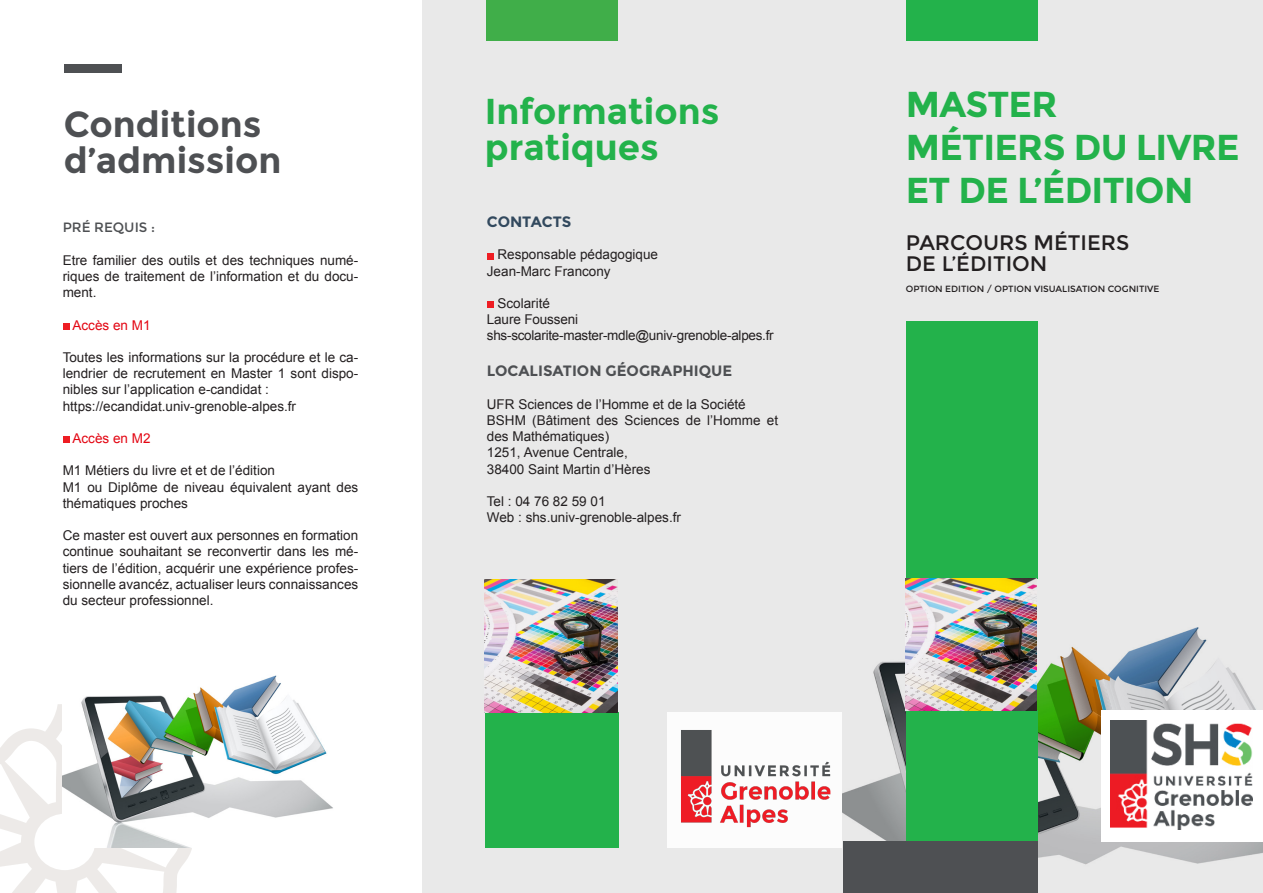
<style>
.page{position:relative;width:1263px;height:893px;background:#fff}
.page>*{position:absolute;margin:0;border:0;box-sizing:border-box;transform-origin:0 0}
.t1{font:700 36px/43.2px "Montserrat";letter-spacing:-.005em;color:#23b24b}
.t2{font:700 36px/35.4px "Montserrat";color:#4e5053}
.t3{font:21px/21px "Montserrat";color:#231f20}
.t4{font:700 15px "Montserrat";color:#4e5053}
.t5{font:700 15px "Montserrat";color:#32495e}
.t6{font:13.5px/16.2px "Arial";color:#231f20}
.t7{font:13.5px/16.2px "Arial";letter-spacing:-.02em;color:#231f20}
.t8{font:13.5px "Arial";color:#e30613}
.t9{font:13.5px "Montserrat";color:#4e5053}
.t10{font:9px "Montserrat";color:#231f20}
</style>
<div class="page">
<svg style="left:0;top:704px;width:192px;height:189px"></svg>
<svg style="left:842px;top:0;width:421px;height:893px;background:#dfe1df"></svg>
<img style="left:63px;top:675px;width:270px;height:173px">
<div style="left:422px;top:0;width:420px;height:893px;background:#e9e9e9"></div>
<div style="left:63px;top:323px;width:7px;height:7px;background:#ee1d23"></div>
<div style="left:63px;top:436px;width:7px;height:7px;background:#ee1d23"></div>
<div style="left:64px;top:64px;width:57px;height:9px;background:#4e5053"></div>
<div style="left:487px;top:253px;width:7px;height:6px;background:#ee1d23"></div>
<div style="left:487px;top:301px;width:7px;height:7px;background:#ee1d23"></div>
<div style="left:906px;top:0;width:131px;height:40px;background:#23b24b"></div>
<div style="left:486px;top:0;width:132px;height:40px;background:#40ae49"></div>
<div style="left:906px;top:321px;width:131px;height:257px;background:#23b24b"></div>
<div style="left:906px;top:710px;width:131px;height:132px;background:#23b24b"></div>
<div style="left:485px;top:712px;width:134px;height:136px;background:#23b24b"></div>
<div style="left:668px;top:712px;width:174px;height:136px;background:#fff"></div>
<div style="left:1101px;top:710px;width:162px;height:132px;background:#fff"></div>
<img style="left:1111px;top:720px;width:141px;height:109px">
<div style="left:843px;top:842px;width:194px;height:51px;background:#4e5053"></div>
<img style="left:681px;top:730px;width:150px;height:98px">
<img style="left:906px;top:578px;width:130px;height:132px">
<img style="left:485px;top:579px;width:133px;height:134px">
<h1 class="t2" style="left:64px;top:107px;width:219px">Conditions d’admission</h1>
<p class="t9" style="left:63px;top:220px;width:94px">PRÉ REQUIS :</p>
<p class="t6" style="left:63px;top:252px;width:297px;text-align:justify">Etre familier des outils et des techniques numé&shy;riques de traitement de l’information et du docu&shy;ment.</p>
<p class="t8" style="left:73px;top:316px;width:80px">Accès en M1</p>
<p class="t6" style="left:63px;top:349px;width:297px">Toutes les informations sur la procédure et le ca&shy;lendrier de recrutement en Master 1 sont dispo&shy;nibles sur l’application e-candidat : https://ecandidat.univ-grenoble-alpes.fr</p>
<p class="t8" style="left:73px;top:429px;width:80px">Accès en M2</p>
<p class="t6" style="left:63px;top:463px;width:297px">M1 Métiers du livre et et de l’édition<br>M1 ou Diplôme de niveau équivalent ayant des thématiques proches</p>
<p class="t6" style="left:63px;top:527px;width:297px;text-align:justify">Ce master est ouvert aux personnes en formation continue souhaitant se reconvertir dans les mé&shy;tiers de l’édition, acquérir une expérience profes&shy;sionnelle avancéz, actualiser leurs connaissances du secteur professionnel.</p>
<h1 class="t1" style="left:485px;top:94px;width:236px;line-height:35.4px">Informations pratiques</h1>
<h1 class="t1" style="left:906px;top:83px;width:153px">MASTER mÉtiers</h1>
<h1 class="t1" style="left:906px;top:126px;width:308px;text-indent:168px">du livre et de L’Édition</h1>
<h2 class="t3" style="left:906px;top:232px;width:93px">PARCOURS</h2>
<p class="t5" style="left:487px;top:213px;width:86px">CONTACTS</p>
<p class="t6" style="left:487px;top:247px;width:173px;text-indent:11px">Responsable pédagogique<br>Jean-Marc Francony</p>
<p class="t7" style="left:487px;top:295px;width:288px;text-indent:11px">Scolarité<br>Laure Fousseni shs-scolarite-master-mdle@univ-grenoble-alpes.fr</p>
<p class="t4" style="left:487px;top:362px;width:247px">LOCALISATION GÉOGRAPHIQUE</p>
<p class="t6" style="left:487px;top:396px;width:293px">UFR Sciences de l’Homme et de la Société<br>BSHM (Bâtiment des Sciences de l’Homme et des Mathématiques)<br>1251, Avenue Centrale,<br>38400 Saint Martin d’Hères</p>
<p class="t6" style="left:487px;top:493px;width:196px">Tel : 04 76 82 59 01<br>Web : shs.univ-grenoble-alpes.fr</p>
<h2 class="t3" style="left:906px;top:232px;width:188px;text-indent:128px">MÉTIERS<br>DE L’ÉDITION</h2>
<p class="t10" style="left:906px;top:284px;width:254px">OPTION EDITION / OPTION VISUALISATION COGNITIVE</p>
</div>
